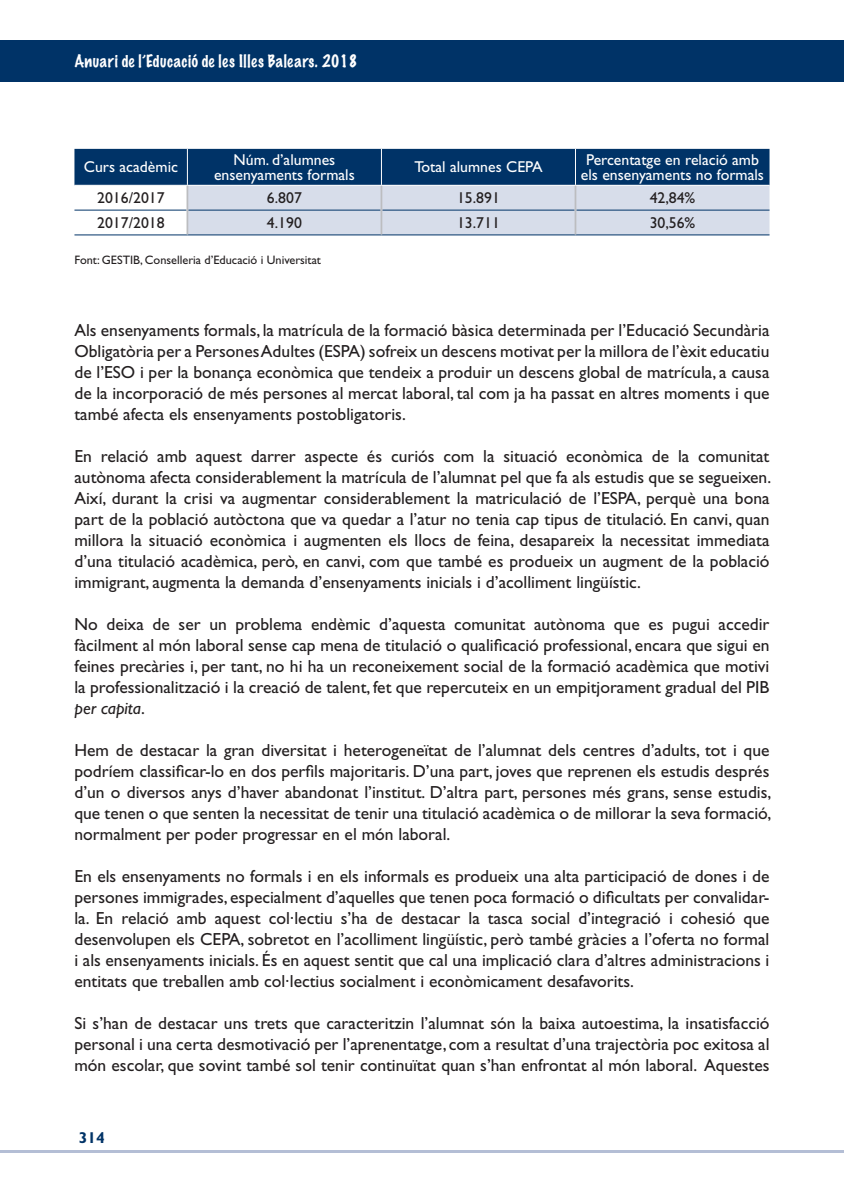
<style>
.page{position:relative;width:844px;height:1191px;background:#fff}
.page>*{position:absolute;margin:0;border:0;box-sizing:border-box;transform-origin:0 0}
.t1{font:17.5px/21px "Gill Sans Std";color:#231f20;text-align:justify}
.t2{font:15.75px/15.8px "Gill Sans Std";color:#fff;text-align:center}
.t3{font:15.75px "Gill Sans Std";color:#231f20}
.t4{font:100 15.75px "Marker Felt";letter-spacing:.025em;color:#fff}
.t5{font:700 15.75px "Gill Sans Std";color:#003367}
.t6{font:12.25px "Gill Sans Std";color:#231f20}
.s1{font-style:italic}
</style>
<div class="page">
<div style="left:0;top:40px;width:843px;height:42px;background:#003367"></div>
<hr style="left:0;top:1150px;width:843px;height:2px;background:#b4bed5">
<svg style="left:74px;top:149px;width:695px;height:85px;background:#7c95b2"></svg>
<hr style="left:74px;top:210px;width:112px;height:1px;background:#003367">
<hr style="left:188px;top:210px;width:192px;height:1px;background:#003367">
<hr style="left:382px;top:210px;width:192px;height:1px;background:#003367">
<hr style="left:576px;top:210px;width:193px;height:1px;background:#003367">
<hr style="left:74px;top:234px;width:113px;height:1px;background:#003367">
<hr style="left:187px;top:234px;width:194px;height:1px;background:#003367">
<hr style="left:381px;top:234px;width:194px;height:1px;background:#003367">
<hr style="left:575px;top:234px;width:194px;height:1px;background:#003367">
<hr style="left:187px;top:149px;width:1px;height:36px;background:#fff">
<hr style="left:381px;top:149px;width:1px;height:36px;background:#fff">
<hr style="left:575px;top:149px;width:1px;height:36px;background:#fff">
<hr style="left:74px;top:185px;width:113px;height:1px;background:#fff">
<hr style="left:187px;top:185px;width:194px;height:1px;background:#fff">
<hr style="left:381px;top:185px;width:194px;height:1px;background:#fff">
<hr style="left:575px;top:185px;width:194px;height:1px;background:#fff">
<hr style="left:186px;top:186px;width:2px;height:24px;background:#bcbdc0">
<hr style="left:380px;top:186px;width:2px;height:24px;background:#bcbdc0">
<hr style="left:574px;top:186px;width:2px;height:24px;background:#bcbdc0">
<hr style="left:186px;top:210px;width:2px;height:24px;background:#bcbdc0">
<hr style="left:380px;top:210px;width:2px;height:24px;background:#bcbdc0">
<hr style="left:574px;top:210px;width:2px;height:24px;background:#bcbdc0">
<p class="t4" style="left:74px;top:49px;width:285px">Anuari de l’Educació de les Illes Balears. 2018</p>
<p class="t2" style="left:84px;top:159px;width:96px">Curs acadèmic</p>
<p class="t2" style="left:214px;top:151px;width:142px">Núm. d’alumnes ensenyaments formals</p>
<p class="t2" style="left:414px;top:159px;width:129px">Total alumnes CEPA</p>
<p class="t2" style="left:580px;top:151px;width:184px">Percentatge en relació amb els ensenyaments no formals</p>
<p class="t3" style="left:97px;top:189px;width:69px">2016/2017</p>
<p class="t3" style="left:267px;top:189px;width:36px">6.807</p>
<p class="t3" style="left:457px;top:189px;width:44px">15.891</p>
<p class="t3" style="left:649px;top:189px;width:47px">42,84%</p>
<p class="t3" style="left:97px;top:213px;width:69px">2017/2018</p>
<p class="t3" style="left:267px;top:213px;width:36px">4.190</p>
<p class="t3" style="left:457px;top:213px;width:44px">13.711</p>
<p class="t3" style="left:649px;top:213px;width:47px">30,56%</p>
<p class="t6" style="left:74px;top:253px;width:248px">Font: GESTIB, Conselleria d’Educació i Universitat</p>
<p class="t1" style="left:74px;top:320px;width:696px">Als ensenyaments formals, la matrícula de la formació bàsica determinada per l’Educació Secundària Obligatòria per a Persones Adultes (ESPA) sofreix un descens motivat per la millora de l’èxit educatiu de l’ESO i per la bonança econòmica que tendeix a produir un descens global de matrícula, a causa de la incorporació de més persones al mercat laboral, tal com ja ha passat en altres moments i que també afecta els ensenyaments postobligatoris.</p>
<p class="t1" style="left:74px;top:446px;width:698px">En relació amb aquest darrer aspecte és curiós com la situació econòmica de la comunitat autònoma afecta considerablement la matrícula de l’alumnat pel que fa als estudis que se segueixen.<br>Així, durant la crisi va augmentar considerablement la matriculació de l’ESPA, perquè una bona part de la població autòctona que va quedar a l’atur no tenia cap tipus de titulació. En canvi, quan millora la situació econòmica i augmenten els llocs de feina, desapareix la necessitat immediata d’una titulació acadèmica, però, en canvi, com que també es produeix un augment de la població immigrant, augmenta la demanda d’ensenyaments inicials i d’acolliment lingüístic.</p>
<p class="t1" style="left:74px;top:614px;width:696px">No deixa de ser un problema endèmic d’aquesta comunitat autònoma que es pugui accedir fàcilment al món laboral sense cap mena de titulació o qualificació professional, encara que sigui en feines precàries i, per tant, no hi ha un reconeixement social de la formació acadèmica que motivi la professionalització i la creació de talent, fet que repercuteix en un empitjorament gradual del PIB <span class="s1">per capita</span>.</p>
<p class="t1" style="left:74px;top:740px;width:698px">Hem de destacar la gran diversitat i heterogeneïtat de l’alumnat dels centres d’adults, tot i que podríem classificar-lo en dos perfils majoritaris. D’una part, joves que reprenen els estudis després d’un o diversos anys d’haver abandonat l’institut. D’altra part, persones més grans, sense estudis, que tenen o que senten la necessitat de tenir una titulació acadèmica o de millorar la seva formació, normalment per poder progressar en el món laboral.</p>
<p class="t1" style="left:74px;top:866px;width:696px">En els ensenyaments no formals i en els informals es produeix una alta participació de dones i de persones immigrades, especialment d’aquelles que tenen poca formació o dificultats per convalidar&shy;la. En relació amb aquest col·lectiu s’ha de destacar la tasca social d’integració i cohesió que desenvolupen els CEPA, sobretot en l’acolliment lingüístic, però també gràcies a l’oferta no formal i als ensenyaments inicials. És en aquest sentit que cal una implicació clara d’altres administracions i entitats que treballen amb col·lectius socialment i econòmicament desafavorits.</p>
<p class="t1" style="left:74px;top:1013px;width:696px">Si s’han de destacar uns trets que caracteritzin l’alumnat són la baixa autoestima, la insatisfacció personal i una certa desmotivació per l’aprenentatge, com a resultat d’una trajectòria poc exitosa al món escolar, que sovint també sol tenir continuïtat quan s’han enfrontat al món laboral. Aquestes</p>
<p class="t5" style="left:79px;top:1128px;width:28px">314</p>
</div>
